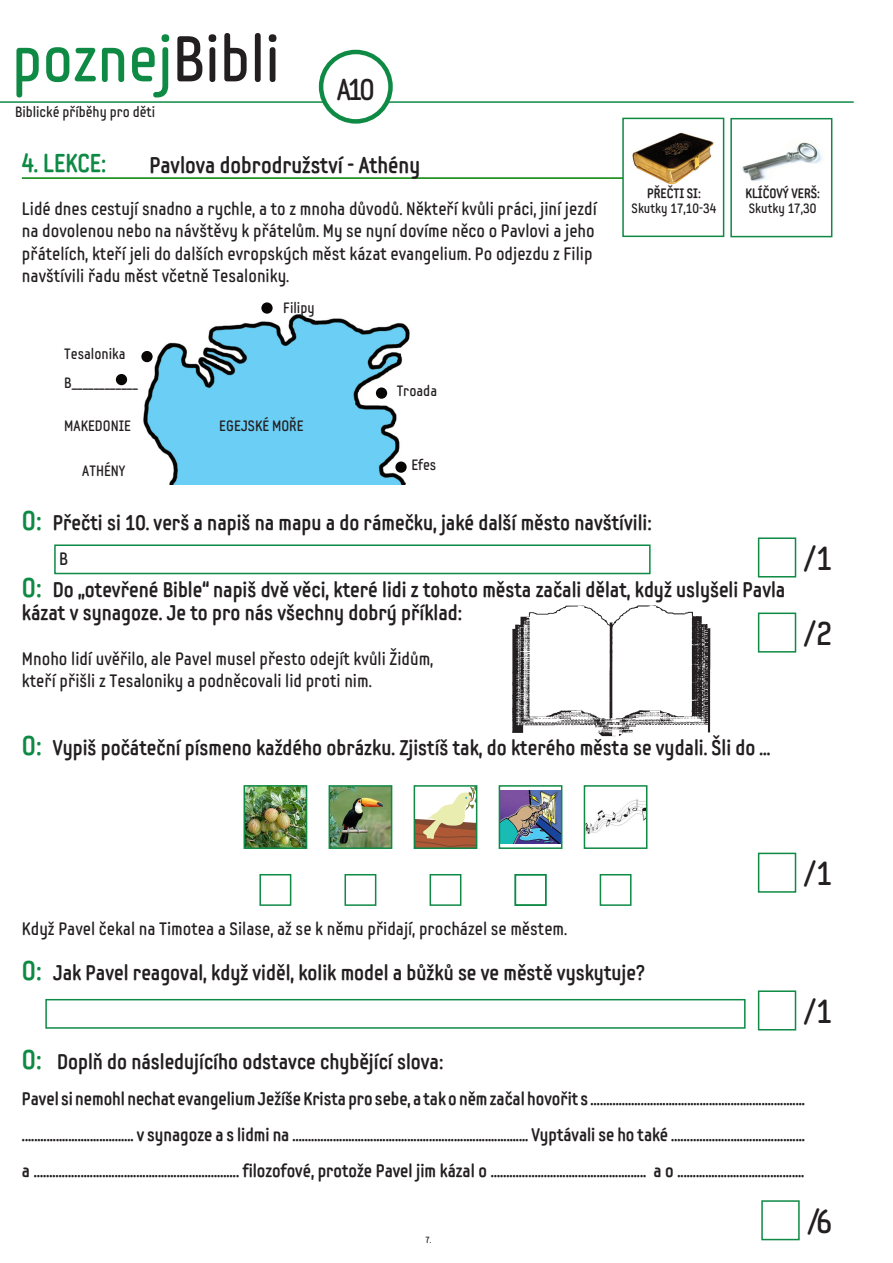
<style>
.page{position:relative;width:893px;height:1263px;background:#fff}
.page>*{position:absolute;margin:0;border:0;box-sizing:border-box;transform-origin:0 0}
.t1{font:64.5px "Samsung Imagination Condensed";color:#0e8a44}
.t2{font:33px "Samsung Imagination Condensed";color:#231f20}
.t3{font:30px "Samsung Imagination Condensed";color:#231f20}
.t4{font:700 25.5px "Samsung Imagination Condensed";color:#0e8a44}
.t5{font:700 22.5px "Samsung Imagination Condensed";color:#231f20}
.t6{font:700 21px/22.5px "Samsung Imagination Condensed";color:#231f20}
.t7{font:700 18px/36px "Samsung Imagination Condensed";color:#231f20;text-align:justify}
.t8{font:18px/22.5px "Samsung Imagination Condensed";color:#231f20}
.t9{font:15px/29px "Samsung Imagination Condensed";color:#231f20}
.t10{font:14.85px "Samsung Imagination Condensed";color:#231f20}
.t11{font:13.5px "Samsung Imagination Condensed";color:#231f20}
.t12{font:700 13.5px "Samsung Imagination Condensed";color:#231f20}
.t13{font:9px "Samsung Imagination Condensed";color:#231f20}
.s1{color:#231f20}
.s2{font-size:27px;color:#0e8a44}
</style>
<div class="page">
<img style="left:502px;top:791px;width:57px;height:52px">
<div style="left:499px;top:785px;width:63px;height:64px;border:2px solid #0d8a44"></div>
<hr style="left:0;top:101px;width:854px;height:2px;background:#0e8a44">
<div style="left:321px;top:52px;width:69px;height:69px;background:#fff;border-radius:50%"></div>
<div style="left:319px;top:50px;width:74px;height:74px;border:4px solid #0e8a44;border-radius:50%"></div>
<hr style="left:22px;top:177px;width:621px;height:2px;background:#008000">
<div style="left:623px;top:118px;width:101px;height:118px;background:#fff"></div>
<div style="left:622px;top:118px;width:102px;height:119px;border:2px solid #0e8a44"></div>
<img style="left:632px;top:132px;width:82px;height:53px">
<div style="left:730px;top:118px;width:102px;height:119px;border:2px solid #0e8a44"></div>
<img style="left:742px;top:142px;width:81px;height:39px">
<div style="left:758px;top:853px;width:38px;height:40px;border:2px solid #0e8a44"></div>
<div style="left:758px;top:990px;width:38px;height:40px;border:2px solid #0e8a44"></div>
<div style="left:761px;top:1200px;width:39px;height:40px;border:2px solid #0e8a44"></div>
<div style="left:758px;top:612px;width:38px;height:41px;border:2px solid #0e8a44"></div>
<div style="left:116px;top:374px;width:11px;height:11px;background:#070604;border-radius:50%"></div>
<img style="left:142px;top:310px;width:268px;height:174px">
<div style="left:141px;top:351px;width:12px;height:11px;background:#070604;border-radius:50%"></div>
<div style="left:261px;top:302px;width:12px;height:12px;background:#070604;border-radius:50%"></div>
<div style="left:376px;top:387px;width:11px;height:12px;background:#070604;border-radius:50%"></div>
<div style="left:395px;top:461px;width:12px;height:12px;background:#070604;border-radius:50%"></div>
<div style="left:758px;top:537px;width:38px;height:40px;border:2px solid #0e8a44"></div>
<div style="left:54px;top:544px;width:597px;height:30px;border:2px solid #0e8a44"></div>
<img style="left:509px;top:595px;width:202px;height:142px">
<img style="left:247px;top:788px;width:57px;height:58px">
<div style="left:244px;top:785px;width:63px;height:64px;border:2px solid #0d8a44"></div>
<div style="left:259px;top:874px;width:32px;height:32px;border:2px solid #0d8a44"></div>
<img style="left:332px;top:788px;width:57px;height:58px">
<div style="left:329px;top:785px;width:63px;height:64px;border:2px solid #0d8a44"></div>
<div style="left:344px;top:874px;width:32px;height:32px;border:2px solid #0d8a44"></div>
<svg style="left:417px;top:788px;width:57px;height:58px"></svg>
<div style="left:414px;top:785px;width:63px;height:64px;border:2px solid #0d8a44"></div>
<div style="left:430px;top:874px;width:31px;height:32px;border:2px solid #0d8a44"></div>
<div style="left:515px;top:874px;width:31px;height:32px;border:2px solid #0d8a44"></div>
<div style="left:45px;top:999px;width:701px;height:30px;border:2px solid #0d8a44"></div>
<img style="left:587px;top:799px;width:57px;height:35px">
<div style="left:584px;top:785px;width:63px;height:64px;border:2px solid #0d8a44"></div>
<div style="left:600px;top:874px;width:31px;height:32px;border:2px solid #0d8a44"></div>
<h1 class="t1" style="left:12px;top:18px;width:270px">poznej<span class="s1">Bibli</span></h1>
<p class="t10" style="left:15px;top:103px;width:142px">Biblické příběhy pro děti</p>
<h3 class="t3" style="left:337px;top:70px;width:39px">A10</h3>
<h3 class="t4" style="left:22px;top:147px;width:34px">4. lekce</h3>
<h3 class="t4" style="left:101px;top:147px;width:7px">:</h3>
<p class="t5" style="left:149px;top:151px;width:272px">Pavlova dobrodružství - Athény</p>
<p class="t8" style="left:22px;top:197px;width:576px">Lidé dnes cestují snadno a rychle, a to z mnoha důvodů. Někteří kvůli práci, jiní jezdí na dovolenou nebo na návštěvy k přátelům. My se nyní dovíme něco o Pavlovi a jeho přátelích, kteří jeli do dalších evropských měst kázat evangelium. Po odjezdu z Filip navštívili řadu měst včetně Tesaloniky.</p>
<p class="t9" style="left:64px;top:339px;width:75px">Tesalonika<br>B____________</p>
<p class="t9" style="left:64px;top:411px;width:68px">MAKEDONIE</p>
<p class="t9" style="left:82px;top:456px;width:45px">ATHÉNY</p>
<p class="t9" style="left:283px;top:294px;width:33px">Filipy</p>
<p class="t9" style="left:219px;top:411px;width:86px">EGEJSKÉ MOŘE</p>
<p class="t9" style="left:397px;top:377px;width:42px">Troada</p>
<p class="t9" style="left:411px;top:450px;width:27px">Efes</p>
<p class="t12" style="left:647px;top:185px;width:55px">PŘEČTI SI:</p>
<p class="t11" style="left:632px;top:200px;width:86px">Skutky 17,10-34</p>
<p class="t6" style="left:22px;top:511px;width:631px"><span class="s2">O:</span> Přečti si 10. verš a napiš na mapu a do rámečku, jaké další město navštívili:</p>
<p class="t12" style="left:745px;top:185px;width:76px">KLÍČOVÝ VERŠ:</p>
<p class="t11" style="left:749px;top:200px;width:69px">Skutky 17,30</p>
<p class="t8" style="left:59px;top:548px;width:10px">B</p>
<h2 class="t2" style="left:804px;top:537px;width:30px">/ 1</h2>
<p class="t6" style="left:22px;top:578px;width:765px"><span class="s2">O:</span> Do „otevřené Bible“ napiš dvě věci, které lidi z tohoto města začali dělat, když uslyšeli Pavla kázat v synagoze. Je to pro nás všechny dobrý příklad:</p>
<p class="t8" style="left:22px;top:647px;width:413px">Mnoho lidí uvěřilo, ale Pavel musel přesto odejít kvůli Židům, kteří přišli z Tesaloniky a podněcovali lid proti nim.</p>
<p class="t6" style="left:22px;top:736px;width:750px"><span class="s2">O:</span> Vypiš počáteční písmeno každého obrázku. Zjistíš tak, do kterého města se vydali. Šli do ...</p>
<h2 class="t2" style="left:804px;top:612px;width:30px">/ 2</h2>
<p class="t8" style="left:22px;top:917px;width:547px">Když Pavel čekal na Timotea a Silase, až se k němu přidají, procházel se městem.</p>
<p class="t6" style="left:22px;top:961px;width:624px"><span class="s2">O:</span> Jak Pavel reagoval, když viděl, kolik model a bůžků se ve městě vyskytuje?</p>
<h2 class="t2" style="left:804px;top:852px;width:30px">/ 1</h2>
<h2 class="t2" style="left:804px;top:990px;width:30px">/ 1</h2>
<p class="t6" style="left:22px;top:1050px;width:423px"><span class="s2">O:</span> Doplň do následujícího odstavce chybějící slova:</p>
<p class="t7" style="left:22px;top:1080px;width:784px">Pavel si nemohl nechat evangelium Ježíše Krista pro sebe, a tak o něm začal hovořit s …………….……............................................... ..........................………. v synagoze a s lidmi na …………................................….…......................... Vyptávali se ho také …………….…........................ a ……………...................................……………. filozofové, protože Pavel jim kázal o …………….…............................... a o .........................................</p>
<p class="t13" style="left:425px;top:1234px;width:7px">7.</p>
<h2 class="t2" style="left:807px;top:1200px;width:27px">/6</h2>
</div>
